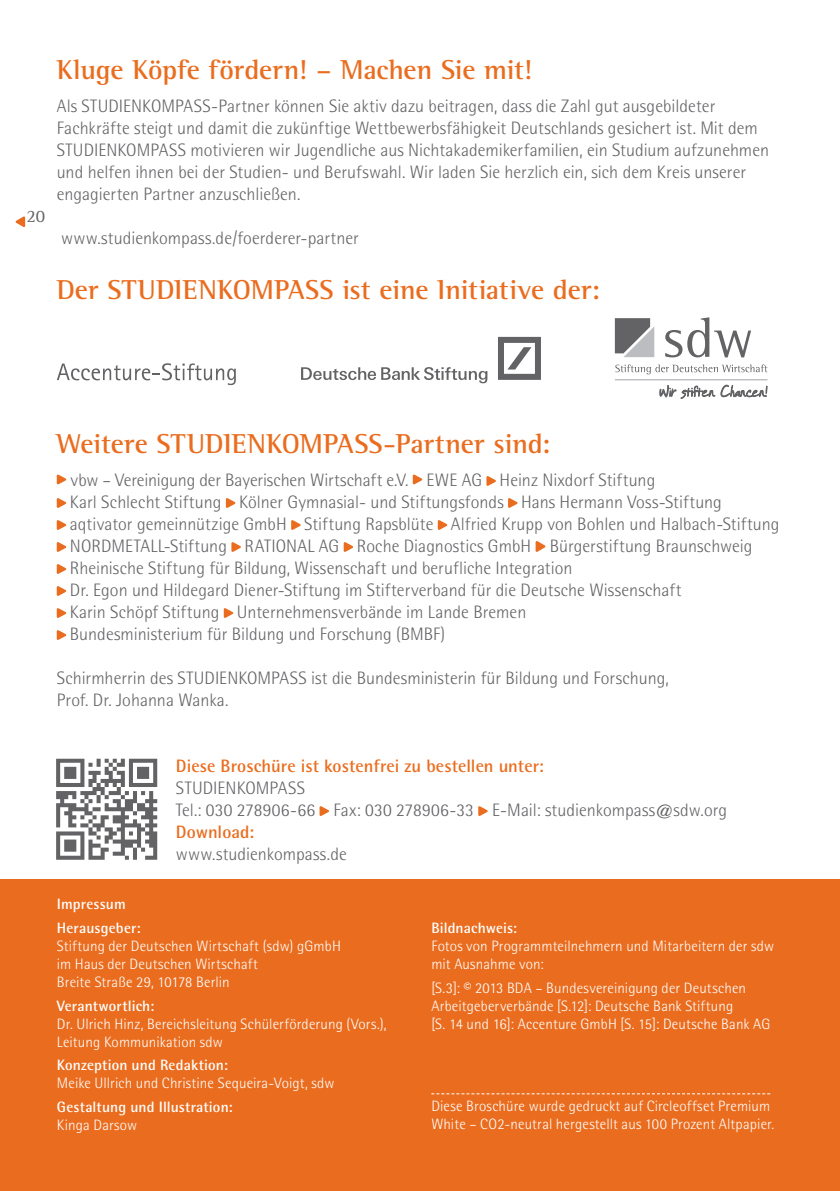
<style>
.page{position:relative;width:840px;height:1191px;background:#fff}
.page>*{position:absolute;margin:0;border:0;box-sizing:border-box;transform-origin:0 0}
.t1{font:700 28px "Rotis Semi Serif Std";letter-spacing:-.005em;color:#ea6d1f}
.t2{font:300 18px/22px "Rotis Semi Sans Std";color:#636366}
.t3{font:700 18px "Rotis Semi Sans Std";color:#ea6d1f}
.t4{font:18px "Rotis Serif";color:#636366}
.t5{font:300 15px/18px "Rotis Semi Sans Std";letter-spacing:.01em;color:#fff}
.t6{font:700 15px/23.6px "Rotis Semi Sans Std";letter-spacing:.01em;color:#fff}
</style>
<div class="page">
<div style="left:0;top:879px;width:839px;height:312px;background:#ea6d1f"></div>
<svg style="left:57px;top:474px;width:9px;height:11px"></svg>
<svg style="left:412px;top:474px;width:10px;height:11px"></svg>
<svg style="left:486px;top:476px;width:10px;height:10px"></svg>
<svg style="left:57px;top:498px;width:9px;height:10px"></svg>
<svg style="left:226px;top:498px;width:9px;height:10px"></svg>
<svg style="left:508px;top:498px;width:9px;height:10px"></svg>
<svg style="left:57px;top:520px;width:9px;height:10px"></svg>
<svg style="left:291px;top:520px;width:10px;height:10px"></svg>
<svg style="left:437px;top:520px;width:10px;height:10px"></svg>
<svg style="left:57px;top:542px;width:9px;height:10px"></svg>
<svg style="left:231px;top:542px;width:10px;height:10px"></svg>
<svg style="left:343px;top:542px;width:10px;height:10px"></svg>
<svg style="left:535px;top:541px;width:10px;height:11px"></svg>
<svg style="left:57px;top:564px;width:9px;height:10px"></svg>
<svg style="left:57px;top:586px;width:9px;height:10px"></svg>
<svg style="left:57px;top:608px;width:9px;height:10px"></svg>
<svg style="left:224px;top:608px;width:9px;height:10px"></svg>
<svg style="left:57px;top:630px;width:9px;height:10px"></svg>
<svg style="left:319px;top:806px;width:10px;height:10px"></svg>
<svg style="left:478px;top:806px;width:9px;height:10px"></svg>
<svg style="left:57px;top:363px;width:179px;height:22px"></svg>
<svg style="left:301px;top:337px;width:239px;height:46px"></svg>
<svg style="left:615px;top:364px;width:152px;height:10px"></svg>
<svg style="left:665px;top:317px;width:85px;height:40px"></svg>
<hr style="left:614px;top:379px;width:153px;height:1px;background:#bcbdc0">
<svg style="left:614px;top:318px;width:40px;height:39px;background:#929295"></svg>
<svg style="left:720px;top:385px;width:47px;height:13px"></svg>
<svg style="left:659px;top:385px;width:55px;height:14px"></svg>
<svg style="left:56px;top:758px;width:101px;height:101px"></svg>
<svg style="left:431px;top:1093px;width:338px;height:1px"></svg>
<svg style="left:15px;top:216px;width:10px;height:11px"></svg>
<p class="t4" style="left:27px;top:205px;width:20px">20</p>
<h1 class="t1" style="left:57px;top:53px;width:477px">Kluge Köpfe fördern! – Machen Sie mit!</h1>
<p class="t2" style="left:57px;top:95px;width:713px">Als STUDIENKOMPASS-Partner können Sie aktiv dazu beitragen, dass die Zahl gut ausgebildeter Fachkräfte steigt und damit die zukünftige Wettbewerbsfähigkeit Deutschlands gesichert ist. Mit dem STUDIENKOMPASS motivieren wir Jugendliche aus Nichtakademikerfamilien, ein Studium aufzunehmen und helfen ihnen bei der Studien- und Berufswahl. Wir laden Sie herzlich ein, sich dem Kreis unserer engagierten Partner anzuschließen.</p>
<p class="t2" style="left:61px;top:227px;width:299px">www.studienkompass.de/foerderer-partner</p>
<h1 class="t1" style="left:57px;top:273px;width:544px">Der STUDIENKOMPASS ist eine Initiative der:</h1>
<h1 class="t1" style="left:57px;top:427px;width:495px">Weitere STUDIENKOMPASS-Partner sind:</h1>
<p class="t2" style="left:70px;top:469px;width:710px">vbw – Vereinigung der Bayerischen Wirtschaft e.V. EWE AG Heinz Nixdorf Stiftung<br>Karl Schlecht Stiftung Kölner Gymnasial- und Stiftungsfonds Hans Hermann Voss-Stiftung aqtivator gemeinnützige GmbH Stiftung Rapsblüte Alfried Krupp von Bohlen und Halbach-Stiftung NORDMETALL-Stiftung RATIONAL AG Roche Diagnostics GmbH Bürgerstiftung Braunschweig Rheinische Stiftung für Bildung, Wissenschaft und berufliche Integration<br>Dr. Egon und Hildegard Diener-Stiftung im Stifterverband für die Deutsche Wissenschaft<br>Karin Schöpf Stiftung Unternehmensverbände im Lande Bremen<br>Bundesministerium für Bildung und Forschung (BMBF)</p>
<p class="t2" style="left:57px;top:667px;width:613px">Schirmherrin des STUDIENKOMPASS ist die Bundesministerin für Bildung und Forschung,<br>Prof. Dr. Johanna Wanka.</p>
<p class="t3" style="left:176px;top:755px;width:369px">Diese Broschüre ist kostenfrei zu bestellen unter:</p>
<p class="t2" style="left:176px;top:777px;width:552px">STUDIENKOMPASS<br>Tel.: 030 278906-66 Fax: 030 278906-33 E-Mail: studienkompass@sdw.org</p>
<p class="t3" style="left:176px;top:821px;width:80px">Download:</p>
<p class="t2" style="left:176px;top:843px;width:172px">www.studienkompass.de</p>
<p class="t6" style="left:57px;top:892px;width:85px">Impressum<br>Herausgeber:</p>
<p class="t5" style="left:57px;top:937px;width:285px">Stiftung der Deutschen Wirtschaft (sdw) gGmbH im Haus der Deutschen Wirtschaft<br>Breite Straße 29, 10178 Berlin</p>
<p class="t6" style="left:57px;top:993px;width:99px">Verantwortlich:</p>
<p class="t5" style="left:57px;top:1014px;width:331px">Dr. Ulrich Hinz, Bereichsleitung Schülerförderung (Vors.),<br>Leitung Kommunikation sdw</p>
<p class="t6" style="left:57px;top:1053px;width:172px">Konzeption und Redaktion:</p>
<p class="t5" style="left:57px;top:1074px;width:279px">Meike Ullrich und Christine Sequeira-Voigt, sdw</p>
<p class="t6" style="left:57px;top:1094px;width:177px">Gestaltung und Illustration:</p>
<p class="t5" style="left:57px;top:1116px;width:82px">Kinga Darsow</p>
<p class="t6" style="left:431px;top:915px;width:87px">Bildnachweis:</p>
<p class="t5" style="left:431px;top:937px;width:344px">Fotos von Programmteilnehmern und Mitarbeitern der sdw mit Ausnahme von:</p>
<p class="t5" style="left:431px;top:978px;width:340px">[S.3]: © 2013 BDA – Bundesvereinigung der Deutschen<br>Arbeitgeberverbände [S.12]: Deutsche Bank Stiftung<br>[S. 14 und 16]: Accenture GmbH [S. 15]: Deutsche Bank AG</p>
<p class="t5" style="left:431px;top:1097px;width:344px">Diese Broschüre wurde gedruckt auf Circleoffset Premium<br>White – CO2-neutral hergestellt aus 100 Prozent Altpapier.</p>
</div>
